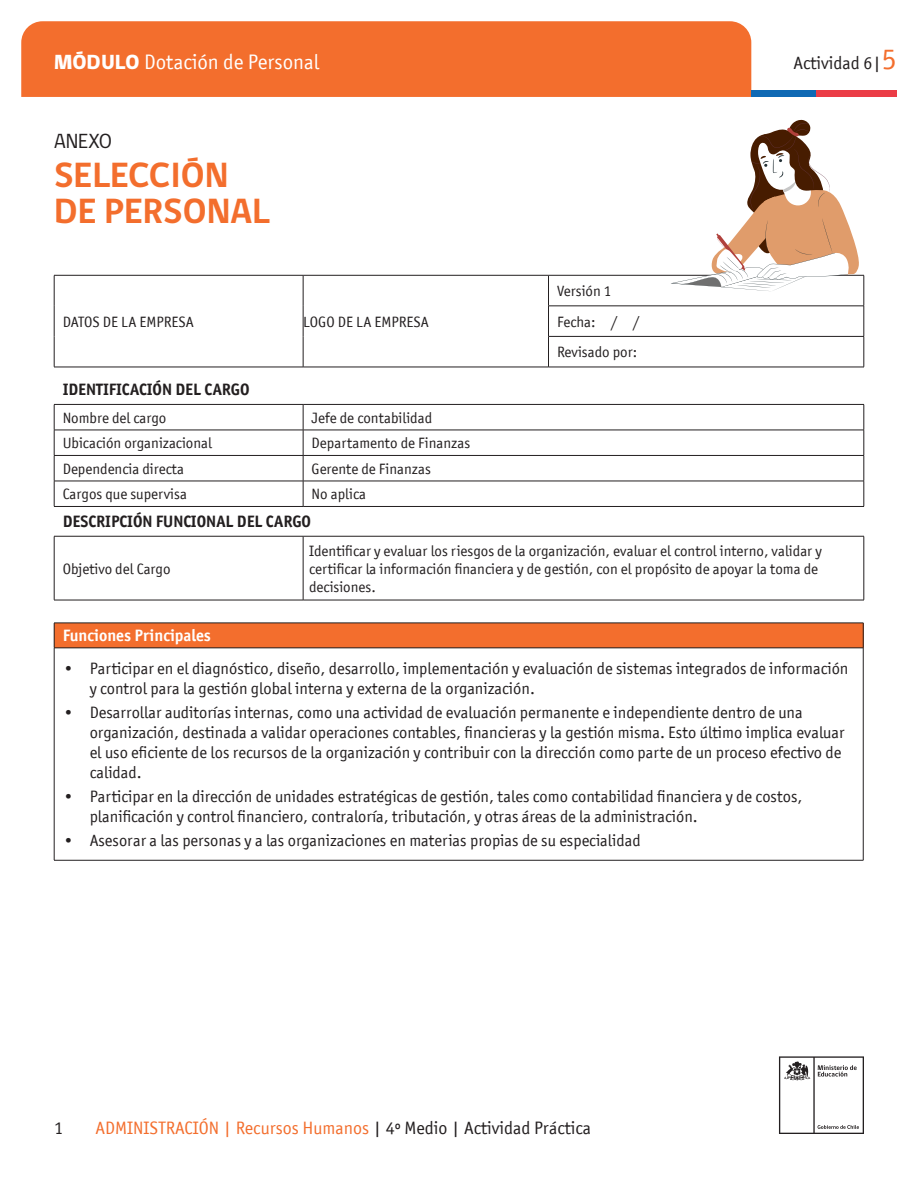
<style>
.page{position:relative;width:918px;height:1188px;background:#fff}
.page>*{position:absolute;margin:0;border:0;box-sizing:border-box;transform-origin:0 0}
.t1{font:700 36px/36px "gob CL";color:#f36e2d}
.t2{font:21px "Officina San ITC";color:#fff}
.t3{font:21px "gob CL";color:#231f20}
.t4{font:18px "Officina San ITC";color:#f36e2d}
.t5{font:18px "Officina San ITC";color:#231f20}
.t6{font:16.5px/19.8px "Officina San ITC";color:#231f20}
.t7{font:700 16.5px "Officina San ITC";color:#231f20}
.t8{font:700 16.5px "Officina San ITC";color:#fff}
.t9{font:15px/18px "Officina San ITC";color:#231f20}
.s1{font-family:"gob CL";font-weight:800}
.s2{font-size:30px;color:#f36e2d}
.s3{color:#231f20}
</style>
<div class="page">
<svg style="left:779px;top:1056px;width:85px;height:78px"></svg>
<div style="left:21px;top:21px;width:730px;height:76px;background:#f36e2d"></div>
<div style="left:751px;top:90px;width:65px;height:7px;background:#0f69b4"></div>
<div style="left:816px;top:90px;width:81px;height:7px;background:#eb3c46"></div>
<div style="left:54px;top:623px;width:809px;height:25px;background:#f36e2d"></div>
<hr style="left:54px;top:623px;width:809px;height:1px;background:#231f20">
<svg style="left:54px;top:623px;width:1px;height:25px"></svg>
<hr style="left:54px;top:648px;width:809px;height:1px;background:#231f20">
<hr style="left:54px;top:860px;width:809px;height:1px;background:#231f20">
<hr style="left:54px;top:648px;width:1px;height:212px;background:#231f20">
<svg style="left:863px;top:623px;width:1px;height:25px"></svg>
<hr style="left:863px;top:648px;width:1px;height:212px;background:#231f20">
<svg style="left:54px;top:405px;width:810px;height:131px"></svg>
<hr style="left:54px;top:404px;width:249px;height:1px;background:#231f20">
<hr style="left:303px;top:404px;width:561px;height:1px;background:#231f20">
<hr style="left:54px;top:506px;width:249px;height:1px;background:#231f20">
<hr style="left:303px;top:506px;width:561px;height:1px;background:#231f20">
<hr style="left:54px;top:536px;width:249px;height:1px;background:#231f20">
<hr style="left:54px;top:600px;width:249px;height:1px;background:#231f20">
<hr style="left:303px;top:600px;width:561px;height:1px;background:#231f20">
<hr style="left:54px;top:430px;width:249px;height:1px;background:#231f20">
<hr style="left:303px;top:430px;width:561px;height:1px;background:#231f20">
<hr style="left:54px;top:455px;width:249px;height:1px;background:#231f20">
<hr style="left:303px;top:455px;width:561px;height:1px;background:#231f20">
<hr style="left:54px;top:481px;width:249px;height:1px;background:#231f20">
<svg style="left:54px;top:405px;width:1px;height:101px"></svg>
<hr style="left:303px;top:481px;width:561px;height:1px;background:#231f20">
<svg style="left:303px;top:405px;width:1px;height:101px"></svg>
<hr style="left:54px;top:536px;width:1px;height:64px;background:#231f20">
<hr style="left:303px;top:536px;width:561px;height:1px;background:#231f20">
<svg style="left:864px;top:405px;width:1px;height:101px"></svg>
<hr style="left:303px;top:536px;width:1px;height:64px;background:#231f20">
<hr style="left:864px;top:536px;width:1px;height:64px;background:#231f20">
<svg style="left:55px;top:276px;width:809px;height:91px"></svg>
<hr style="left:54px;top:275px;width:249px;height:1px;background:#231f20">
<hr style="left:54px;top:275px;width:1px;height:31px;background:#231f20">
<hr style="left:54px;top:306px;width:1px;height:30px;background:#231f20">
<hr style="left:54px;top:336px;width:1px;height:31px;background:#231f20">
<hr style="left:54px;top:367px;width:249px;height:1px;background:#231f20">
<hr style="left:303px;top:275px;width:246px;height:1px;background:#231f20">
<hr style="left:303px;top:275px;width:1px;height:31px;background:#231f20">
<hr style="left:549px;top:275px;width:315px;height:1px;background:#231f20">
<hr style="left:303px;top:306px;width:1px;height:30px;background:#231f20">
<hr style="left:303px;top:336px;width:1px;height:31px;background:#231f20">
<hr style="left:548px;top:306px;width:316px;height:1px;background:#231f20">
<hr style="left:548px;top:336px;width:316px;height:1px;background:#231f20">
<hr style="left:303px;top:367px;width:246px;height:1px;background:#231f20">
<hr style="left:549px;top:367px;width:315px;height:1px;background:#231f20">
<hr style="left:548px;top:275px;width:1px;height:31px;background:#231f20">
<hr style="left:864px;top:275px;width:1px;height:31px;background:#231f20">
<hr style="left:548px;top:306px;width:1px;height:30px;background:#231f20">
<hr style="left:864px;top:306px;width:1px;height:30px;background:#231f20">
<hr style="left:548px;top:337px;width:1px;height:30px;background:#231f20">
<hr style="left:864px;top:337px;width:1px;height:30px;background:#231f20">
<svg style="left:671px;top:119px;width:190px;height:172px"></svg>
<p class="t2" style="left:54px;top:50px;width:267px"><span class="s1">MÓDULO</span> Dotación de Personal</p>
<p class="t5" style="left:794px;top:53px;width:105px">Actividad 6|<span class="s2">5</span></p>
<p class="t3" style="left:54px;top:127px;width:60px">ANEXO</p>
<p class="t1" style="left:54px;top:158px;width:218px">SELECCIÓN<br>DE PERSONAL</p>
<p class="t9" style="left:63px;top:312px;width:133px">DATOS DE LA EMPRESA</p>
<p class="t9" style="left:303px;top:312px;width:127px">LOGO DE LA EMPRESA</p>
<p class="t9" style="left:557px;top:282px;width:56px">Versión 1</p>
<p class="t9" style="left:557px;top:312px;width:84px">Fecha: / /</p>
<p class="t9" style="left:557px;top:343px;width:82px">Revisado por:</p>
<p class="t7" style="left:63px;top:380px;width:188px">IDENTIFICACIÓN DEL CARGO</p>
<p class="t9" style="left:63px;top:408px;width:105px">Nombre del cargo</p>
<p class="t9" style="left:312px;top:408px;width:122px">Jefe de contabilidad</p>
<p class="t9" style="left:63px;top:434px;width:151px">Ubicación organizacional</p>
<p class="t9" style="left:312px;top:434px;width:160px">Departamento de Finanzas</p>
<p class="t9" style="left:63px;top:460px;width:123px">Dependencia directa</p>
<p class="t9" style="left:312px;top:460px;width:121px">Gerente de Finanzas</p>
<p class="t9" style="left:63px;top:485px;width:126px">Cargos que supervisa</p>
<p class="t9" style="left:312px;top:485px;width:56px">No aplica</p>
<p class="t7" style="left:63px;top:511px;width:250px">DESCRIPCIÓN FUNCIONAL DEL CARGO</p>
<p class="t9" style="left:63px;top:559px;width:109px">Objetivo del Cargo</p>
<p class="t9" style="left:309px;top:541px;width:514px">Identificar y evaluar los riesgos de la organización, evaluar el control interno, validar y certificar la información financiera y de gestión, con el propósito de apoyar la toma de decisiones.</p>
<p class="t8" style="left:63px;top:625px;width:150px">Funciones Principales</p>
<p class="t6" style="left:90px;top:659px;width:760px;text-indent:-27px">• Participar en el diagnóstico, diseño, desarrollo, implementación y evaluación de sistemas integrados de información y control para la gestión global interna y externa de la organización.</p>
<p class="t6" style="left:90px;top:703px;width:757px;text-indent:-27px">• Desarrollar auditorías internas, como una actividad de evaluación permanente e independiente dentro de una organización, destinada a validar operaciones contables, financieras y la gestión misma. Esto último implica evaluar el uso eficiente de los recursos de la organización y contribuir con la dirección como parte de un proceso efectivo de calidad.</p>
<p class="t6" style="left:90px;top:786px;width:714px;text-indent:-27px">• Participar en la dirección de unidades estratégicas de gestión, tales como contabilidad financiera y de costos, planificación y control financiero, contraloría, tributación, y otras áreas de la administración.</p>
<p class="t6" style="left:63px;top:830px;width:579px">• Asesorar a las personas y a las organizaciones en materias propias de su especialidad</p>
<p class="t5" style="left:54px;top:1118px;width:10px">1</p>
<p class="t4" style="left:95px;top:1118px;width:497px">ADMINISTRACIÓN | Recursos Humanos <span class="s3">| 4º Medio | Actividad Práctica</span></p>
</div>
